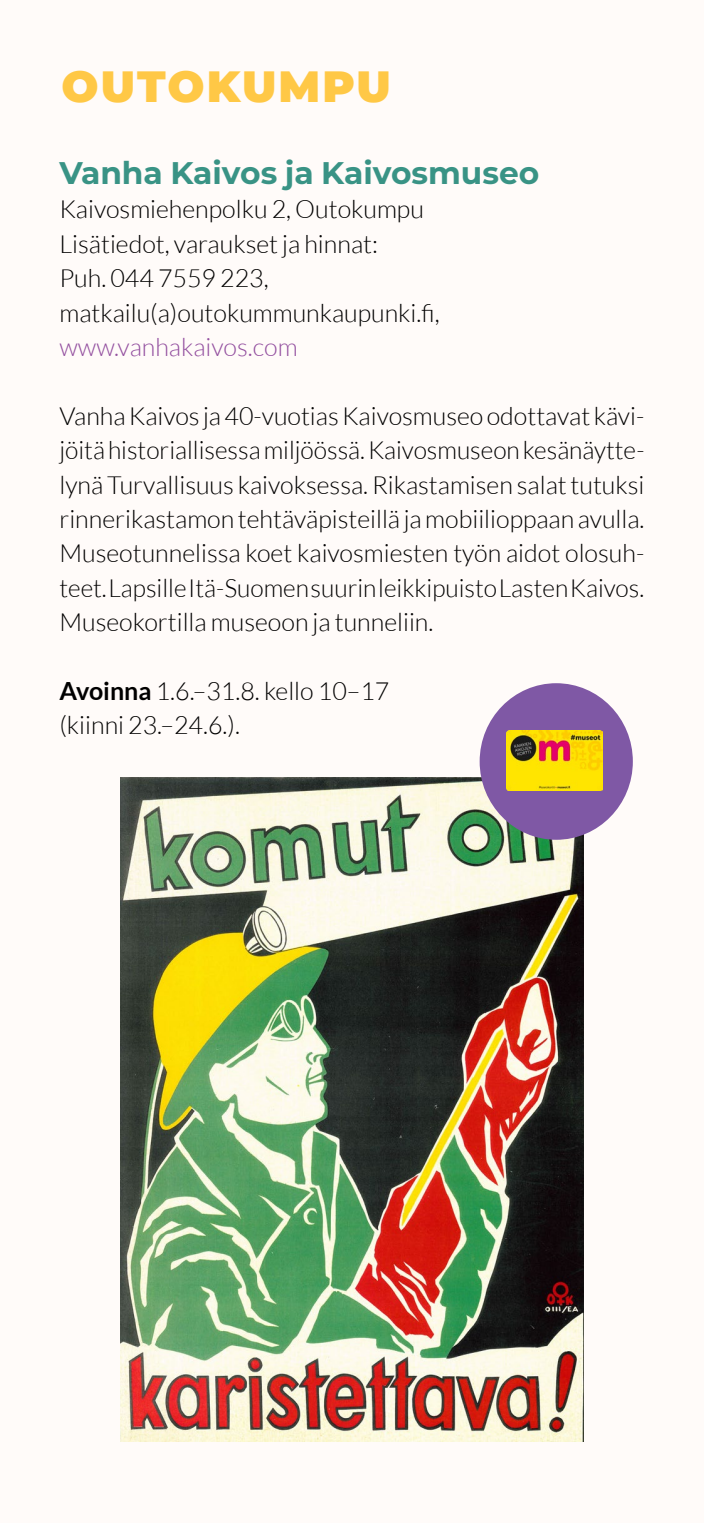
<style>
.page{position:relative;width:704px;height:1523px;background:#fff}
.page>*{position:absolute;margin:0;border:0;box-sizing:border-box;transform-origin:0 0}
.t1{font:100 43.75px "Montserrat";letter-spacing:.045em;color:#ffc846}
.t2{font:100 31.25px "Montserrat";color:#399385}
.t3{font:300 25px/34.4px "Lato";color:#000}
.t4{font:300 25px "Lato";color:#934f9f}
.s1{font-weight:700}
</style>
<div class="page">
<div style="left:0;top:0;width:703px;height:1522px;background:#fffbf9"></div>
<img style="left:120px;top:777px;width:463px;height:664px">
<div style="left:479px;top:683px;width:153px;height:157px;background:#7f58a5;border-radius:50%"></div>
<img style="left:506px;top:730px;width:96px;height:60px">
<h1 class="t1" style="left:62px;top:57px;width:330px">OUTOKUMPU</h1>
<p class="t2" style="left:59px;top:152px;width:481px">Vanha Kaivos ja Kaivosmuseo</p>
<p class="t3" style="left:59px;top:192px;width:381px">Kaivosmiehenpolku 2, Outokumpu<br>Lisätiedot, varaukset ja hinnat:<br>Puh. 044 7559 223, matkailu(a)outokummunkaupunki.fi,</p>
<p class="t4" style="left:59px;top:333px;width:239px">www.vanhakaivos.com</p>
<p class="t3" style="left:59px;top:399px;width:586px;text-align:justify">Vanha Kaivos ja 40-vuotias Kaivosmuseo odottavat kävi&shy;jöitä historiallisessa miljöössä. Kaivosmuseon kesänäytte&shy;lynä Turvallisuus kaivoksessa. Rikastamisen salat tutuksi rinnerikastamon tehtäväpisteillä ja mobiilioppaan avulla.<br>Museotunnelissa koet kaivosmiesten työn aidot olosuh&shy;teet. Lapsille Itä-Suomen suurin leikkipuisto Lasten Kaivos.<br>Museokortilla museoon ja tunneliin.</p>
<p class="t3" style="left:59px;top:674px;width:331px"><span class="s1">Avoinna</span> 1.6.–31.8. kello 10–17 (kiinni 23.–24.6.).</p>
</div>
